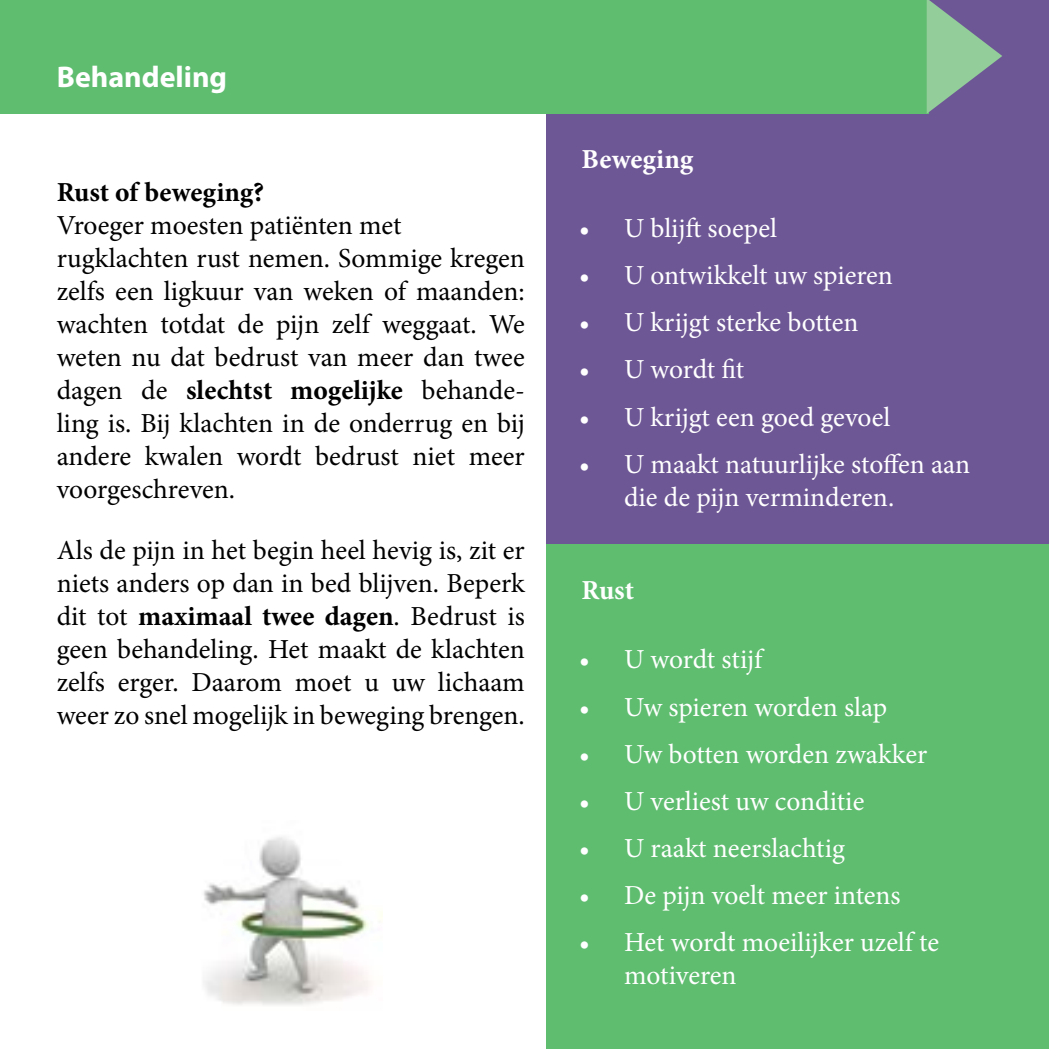
<style>
.page{position:relative;width:1049px;height:1049px;background:#fff}
.page>*{position:absolute;margin:0;border:0;box-sizing:border-box;transform-origin:0 0}
.t1{font:700 30px "Myriad Pro";color:#fff}
.t2{font:27.5px/33px "Minion Pro";color:#000}
.t3{font:27.5px/33px "Minion Pro";letter-spacing:-.005em;color:#fff}
.t4{font:700 27.5px "Minion Pro";color:#000}
.t5{font:700 27.5px "Minion Pro";color:#fff}
.s1{font-weight:700}
</style>
<div class="page">
<div style="left:546px;top:0;width:503px;height:1049px;background:#6e5795"></div>
<img style="left:203px;top:837px;width:179px;height:168px">
<div style="left:0;top:0;width:928px;height:113px;background:#5fbd70"></div>
<svg style="left:927px;top:0;width:75px;height:114px"></svg>
<div style="left:546px;top:544px;width:503px;height:505px;background:#5fbd70"></div>
<p class="t1" style="left:57px;top:57px;width:172px">Behandeling</p>
<p class="t4" style="left:57px;top:173px;width:209px">Rust of beweging?</p>
<p class="t2" style="left:57px;top:209px;width:470px">Vroeger moesten patiënten met rugklachten rust nemen. Sommige kregen zelfs een ligkuur van weken of maanden: wachten totdat de pijn zelf weggaat. We weten nu dat bedrust van meer dan twee dagen de <span class="s1">slechtst mogelijke</span> behande&shy;ling is. Bij klachten in de onderrug en bij andere kwalen wordt bedrust niet meer voorgeschreven.</p>
<p class="t2" style="left:57px;top:534px;width:470px;text-align:justify">Als de pijn in het begin heel hevig is, zit er niets anders op dan in bed blijven. Beperk dit tot <span class="s1">maximaal twee dagen</span>. Bedrust is geen behandeling. Het maakt de klachten zelfs erger. Daarom moet u uw lichaam weer zo snel mogelijk in beweging brengen.</p>
<p class="t5" style="left:581px;top:140px;width:113px">Beweging</p>
<p class="t3" style="left:579px;top:212px;width:199px">• U blijft soepel</p>
<p class="t3" style="left:579px;top:259px;width:315px">• U ontwikkelt uw spieren</p>
<p class="t3" style="left:579px;top:306px;width:281px">• U krijgt sterke botten</p>
<p class="t3" style="left:579px;top:353px;width:167px">• U wordt fit</p>
<p class="t3" style="left:579px;top:400px;width:313px">• U krijgt een goed gevoel</p>
<p class="t3" style="left:624px;top:447px;width:348px;text-indent:-45px">• U maakt natuurlijke stoffen aan die de pijn verminderen.</p>
<p class="t5" style="left:581px;top:571px;width:54px">Rust</p>
<p class="t3" style="left:579px;top:643px;width:185px">• U wordt stijf</p>
<p class="t3" style="left:579px;top:690px;width:309px">• Uw spieren worden slap</p>
<p class="t3" style="left:579px;top:737px;width:350px">• Uw botten worden zwakker</p>
<p class="t3" style="left:579px;top:785px;width:287px">• U verliest uw conditie</p>
<p class="t3" style="left:579px;top:832px;width:267px">• U raakt neerslachtig</p>
<p class="t3" style="left:579px;top:879px;width:323px">• De pijn voelt meer intens</p>
<p class="t3" style="left:624px;top:926px;width:317px;text-indent:-45px">• Het wordt moeilijker uzelf te motiveren</p>
</div>
